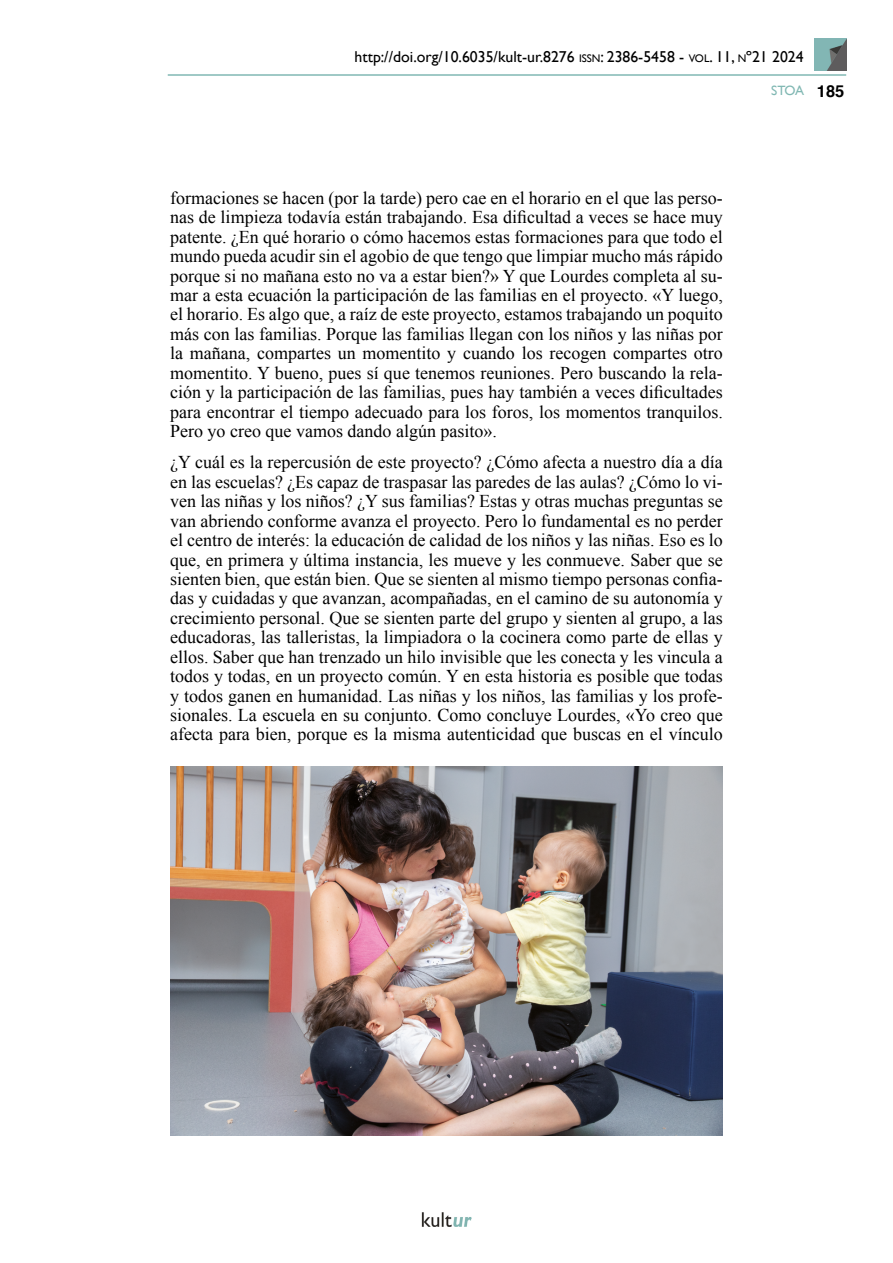
<style>
.page{position:relative;width:893px;height:1263px;background:#fff}
.page>*{position:absolute;margin:0;border:0;box-sizing:border-box;transform-origin:0 0}
.TEXTO_BASE{font:18px/19.4px "Times New Roman";color:#000;text-align:justify}
.t1{font:15.75px "Gill Sans";color:#000}
.t2{font:13.5px "Gill Sans";color:#81b8b3}
.s1{font-size:10.95px}
.s2{font-style:inherit}
.s3{font-family:"Helvetica";font-weight:700;font-size:16.5px;color:#000}
</style>
<div class="page">
<hr style="left:168px;top:74px;width:678px;height:2px;background:#81b8b3">
<img style="left:814px;top:39px;width:32px;height:31px">
<img style="left:421px;top:1212px;width:51px;height:14px">
<img style="left:170px;top:767px;width:553px;height:368px">
<p class="t1" style="left:355px;top:47px;width:451px">http://doi.org/10.6035/kult-ur.8276 <span class="s1">ISSN</span>: 2386-5458 - <span class="s1">VOL</span><span class="s2">. 11,</span> <span class="s1">N</span><span class="s2">º21 2024</span></p>
<p class="TEXTO_BASE" style="left:170px;top:188px;width:554px">formaciones se hacen (por la tarde) pero cae en el horario en el que las perso&shy;nas de limpieza todavía están trabajando. Esa dificultad a veces se hace muy patente. ¿En qué horario o cómo hacemos estas formaciones para que todo el mundo pueda acudir sin el agobio de que tengo que limpiar mucho más rápido porque si no mañana esto no va a estar bien?» Y que Lourdes completa al su&shy;mar a esta ecuación la participación de las familias en el proyecto. «Y luego, el horario. Es algo que, a raíz de este proyecto, estamos trabajando un poquito más con las familias. Porque las familias llegan con los niños y las niñas por la mañana, compartes un momentito y cuando los recogen compartes otro momentito. Y bueno, pues sí que tenemos reuniones. Pero buscando la rela&shy;ción y la participación de las familias, pues hay también a veces dificultades para encontrar el tiempo adecuado para los foros, los momentos tranquilos.<br>Pero yo creo que vamos dando algún pasito».</p>
<p class="TEXTO_BASE" style="left:170px;top:452px;width:554px">¿Y cuál es la repercusión de este proyecto? ¿Cómo afecta a nuestro día a día en las escuelas? ¿Es capaz de traspasar las paredes de las aulas? ¿Cómo lo vi&shy;ven las niñas y los niños? ¿Y sus familias? Estas y otras muchas preguntas se van abriendo conforme avanza el proyecto. Pero lo fundamental es no perder el centro de interés: la educación de calidad de los niños y las niñas. Eso es lo que, en primera y última instancia, les mueve y les conmueve. Saber que se sienten bien, que están bien. Que se sienten al mismo tiempo personas confia&shy;das y cuidadas y que avanzan, acompañadas, en el camino de su autonomía y crecimiento personal. Que se sienten parte del grupo y sienten al grupo, a las educadoras, las talleristas, la limpiadora o la cocinera como parte de ellas y ellos. Saber que han trenzado un hilo invisible que les conecta y les vincula a todos y todas, en un proyecto común. Y en esta historia es posible que todas y todos ganen en humanidad. Las niñas y los niños, las familias y los profe&shy;sionales. La escuela en su conjunto. Como concluye Lourdes, «Yo creo que afecta para bien, porque es la misma autenticidad que buscas en el vínculo</p>
<p class="t2" style="left:771px;top:83px;width:75px">STOA <span class="s3">185</span></p>
</div>
